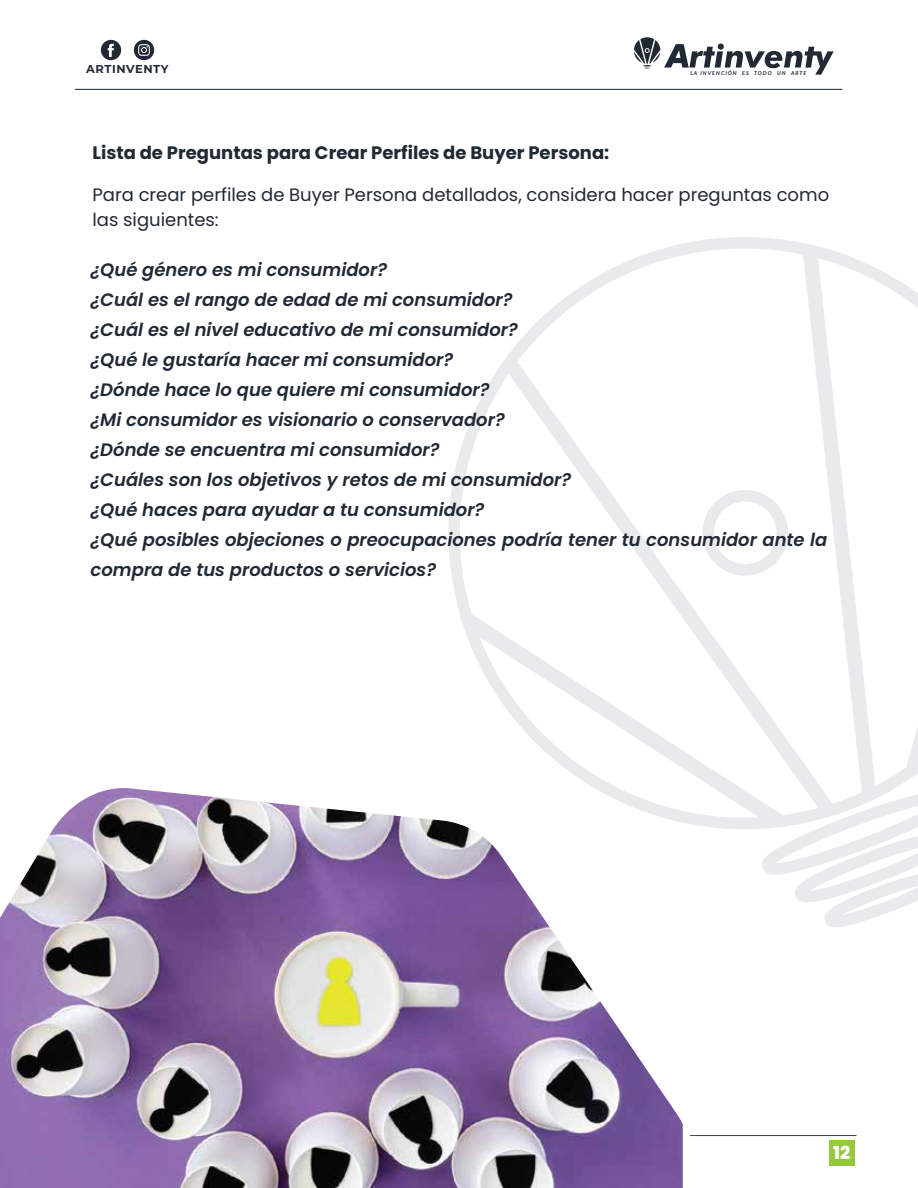
<style>
.page{position:relative;width:918px;height:1188px;background:#fff}
.page>*{position:absolute;margin:0;border:0;box-sizing:border-box;transform-origin:0 0}
.t1{font:italic 600 18px/30px "Poppins";color:#212935}
.t2{font:18px/25.5px "Poppins";color:#212935}
.t3{font:700 18px "Poppins";color:#212935}
.t4{font:800 18px "Poppins";color:#fff}
.t5{font:700 11.4px "Montserrat";letter-spacing:.05em;color:#212935}
.t6{font:9.3px "Myriad Pro";color:#231f20}
.t7{font:italic 700 5.4px "Lato";letter-spacing:.185em;color:#212935}
</style>
<div class="page">
<hr style="left:690px;top:1135px;width:166px;height:1px;background:#353d48">
<img style="left:0;top:788px;width:683px;height:400px">
<svg style="left:448px;top:237px;width:470px;height:602px"></svg>
<svg style="left:697px;top:489px;width:96px;height:88px"></svg>
<svg style="left:760px;top:789px;width:158px;height:138px"></svg>
<div style="left:829px;top:1140px;width:26px;height:26px;background:#94c83d"></div>
<hr style="left:75px;top:89px;width:767px;height:1px;background:#353d48">
<svg style="left:101px;top:40px;width:20px;height:20px"></svg>
<svg style="left:134px;top:40px;width:20px;height:20px"></svg>
<svg style="left:634px;top:37px;width:200px;height:38px"></svg>
<p class="t5" style="left:86px;top:61px;width:84px">ARTINVENTY</p>
<p class="t7" style="left:690px;top:69px;width:118px">LA INVENCIÓN ES TODO UN ARTE</p>
<p class="t6" style="left:84px;top:63px;width:91px">https://artinventy.com/</p>
<p class="t3" style="left:92px;top:142px;width:518px">Lista de Preguntas para Crear Perfiles de Buyer Persona:</p>
<p class="t2" style="left:92px;top:182px;width:738px">Para crear perfiles de Buyer Persona detallados, considera hacer preguntas como las siguientes:</p>
<p class="t1" style="left:91px;top:255px;width:738px">¿Qué género es mi consumidor?<br>¿Cuál es el rango de edad de mi consumidor?<br>¿Cuál es el nivel educativo de mi consumidor?<br>¿Qué le gustaría hacer mi consumidor?<br>¿Dónde hace lo que quiere mi consumidor?<br>¿Mi consumidor es visionario o conservador?<br>¿Dónde se encuentra mi consumidor?<br>¿Cuáles son los objetivos y retos de mi consumidor?<br>¿Qué haces para ayudar a tu consumidor?<br>¿Qué posibles objeciones o preocupaciones podría tener tu consumidor ante la compra de tus productos o servicios?</p>
<p class="t4" style="left:833px;top:1142px;width:19px">12</p>
</div>
